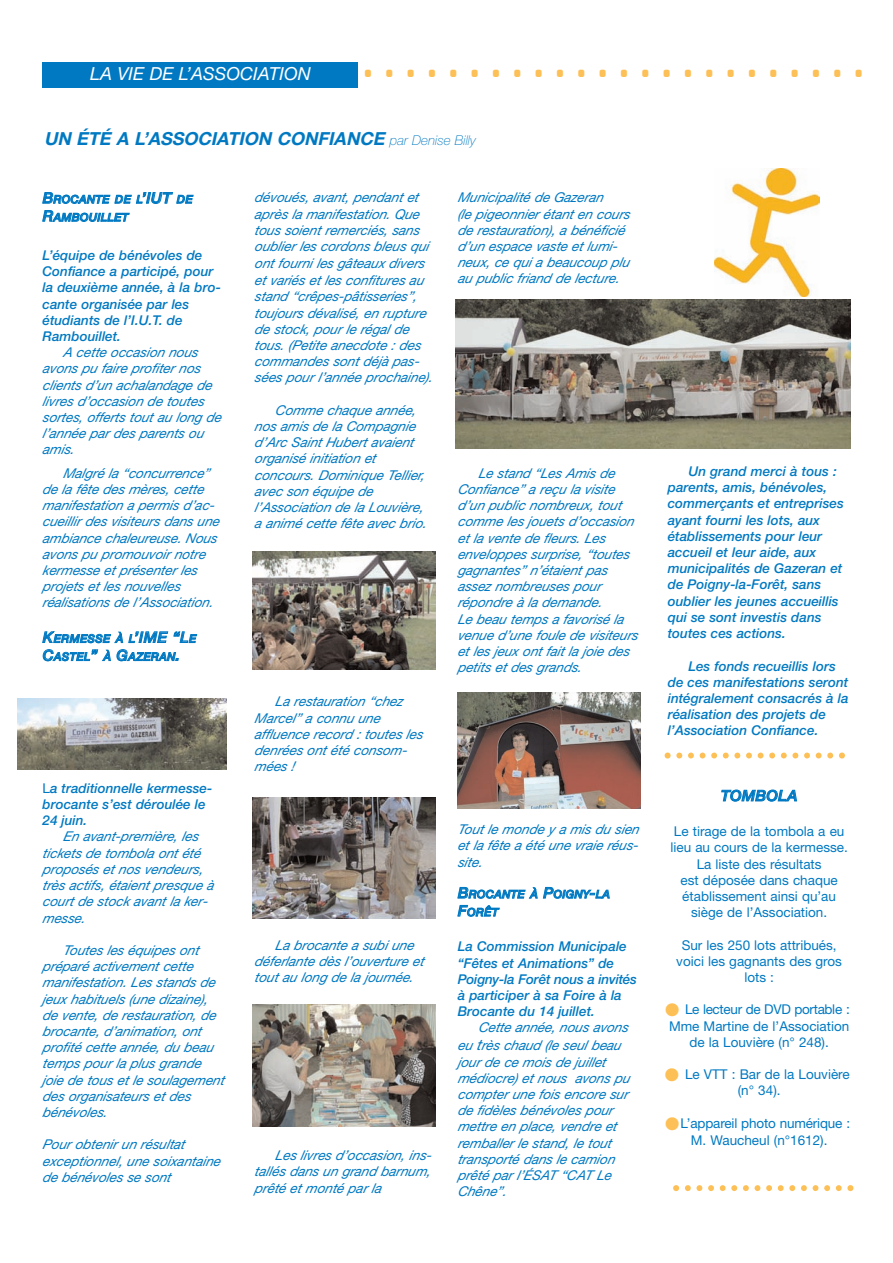
<style>
.page{position:relative;width:893px;height:1263px;background:#fff}
.page>*{position:absolute;margin:0;border:0;box-sizing:border-box;transform-origin:0 0}
.t1{font:700 49.8px "Cholla Sans";color:#fdc056}
.t2{font:italic 700 18px "Helvetica Neue";color:#0079c2}
.t3{font:italic 18px "Helvetica Neue";color:#fff}
.t4{font:18px "Zapf Dingbats";color:#fdc056}
.t5{font:italic 500 15px "Helvetica Neue";letter-spacing:.025em;color:#0079c2}
.t6{font:italic 13.5px/16.2px "Helvetica Neue";color:#0079c2}
.t7{font:italic 500 13.5px/16.2px "Helvetica Neue";color:#0079c2}
.t8{font:13.5px/16.2px "Helvetica Neue";color:#0079c2;text-align:center}
.t9{font:13.5px "Helvetica Neue";letter-spacing:-.02em;color:#0079c2}
.t10{font:italic 500 11.25px/18px "Helvetica Neue";letter-spacing:.025em;color:#0079c2}
.s1{font-weight:100;font-size:13.5px}
.s2{font-size:15px}
.s3{font-weight:400;font-style:normal}
</style>
<div class="page">
<svg style="left:665px;top:752px;width:180px;height:6px"></svg>
<svg style="left:673px;top:1185px;width:180px;height:6px"></svg>
<div style="left:43px;top:63px;width:315px;height:25px;background:#0079c2"></div>
<img style="left:17px;top:699px;width:209px;height:71px">
<img style="left:253px;top:797px;width:183px;height:122px">
<img style="left:253px;top:551px;width:183px;height:118px">
<img style="left:458px;top:692px;width:182px;height:116px">
<img style="left:456px;top:299px;width:394px;height:149px">
<img style="left:253px;top:1005px;width:183px;height:121px">
<img style="left:714px;top:168px;width:106px;height:128px">
<h2 class="t3" style="left:90px;top:67px;width:222px">LA VIE DE L’ASSOCIATION</h2>
<h1 class="t1" style="left:64px;top:43px;width:802px">......................................</h1>
<h2 class="t2" style="left:44px;top:132px;width:433px">UN ÉTÉ A L’ASSOCIATION CONFIANCE <span class="s1">p a r D e n i s e B illy</span></h2>
<p class="t10" style="left:43px;top:191px;width:151px"><span class="s2">B</span>ROCANTE DE L<span class="s2">’IUT</span> DE<br><span class="s2">R</span>AMBOUILLET</p>
<p class="t7" style="left:43px;top:248px;width:180px">L’équipe de bénévoles de<br>Confiance a participé, pour la deuxième année, à la bro&shy;cante organisée par les étudiants de l’I.U.T. de<br>Rambouillet.</p>
<p class="t6" style="left:43px;top:346px;width:183px;text-indent:21px">A cette occasion nous avons pu faire profiter nos clients d ’un achalandage de livres d ’occasion de toutes sortes, offerts tout au long de l ’année par des parents ou amis.</p>
<p class="t6" style="left:43px;top:466px;width:181px;text-indent:21px">Malgré la “concurrence” de la fête des mères, cette manifestation a permis d ’ac&shy;cueillir des visiteurs dans une ambiance chaleureuse. Nous avons pu promouvoir notre kermesse et présenter les projets et les nouvelles réalisations de l ’Association.</p>
<p class="t10" style="left:43px;top:631px;width:155px"><span class="s2">K</span>ERMESSE À L<span class="s2">’IME “L</span>E<br><span class="s2">C</span>ASTEL<span class="s2">”</span> À <span class="s2">G</span>AZERAN<span class="s2">.</span></p>
<p class="t7" style="left:43px;top:781px;width:171px"><span class="s3">L</span>a traditionnelle kermesse&shy;brocante s’est déroulée le<br>24 juin.</p>
<p class="t6" style="left:43px;top:830px;width:175px;text-indent:21px">En avant-p remière, les tickets de tombola ont été proposés et nos vendeurs, très actifs, étaient p resque à court de stock avant la ker&shy;messe.</p>
<p class="t6" style="left:43px;top:943px;width:183px;text-indent:21px">Toutes les équipes ont préparé activement cette manifestation. Les stands de jeux habituels (une dizaine), de vente, de restauration, de brocante, d ’animation, ont profité cette année, du beau temps pour la plus grande joie de tous et le soulagement des organisateurs et des bénévoles.</p>
<p class="t6" style="left:43px;top:1138px;width:182px">Pour obtenir un résultat excep tionnel, une soixantaine de bénévoles se sont</p>
<p class="t6" style="left:255px;top:191px;width:182px">dévoués, avant, pendant et ap rès la manifestation. Que tous soient remerciés, sans oublier les cordons bleus qui ont fourni les gâteaux divers et variés et les confitures au stand “crêpes-pâtisseries”, toujours dévalisé, en rup ture de stock, pour le régal de tous. (Petite anecdote : des commandes sont déjà pas&shy;sées pour l ’année prochaine).</p>
<p class="t6" style="left:255px;top:403px;width:176px;text-indent:21px">Comme chaque année, nos amis de la Compagnie d ’Arc Saint Hubert avaient organisé initiation et concours. Dominique Tellier, avec son équipe de<br>l ’Association de la Louvière, a animé cette fête avec brio.</p>
<p class="t6" style="left:255px;top:695px;width:173px;text-indent:21px">La restauration “chez<br>Marcel ” a connu une affluence record : toutes les denrées ont été consom&shy;mées !</p>
<p class="t6" style="left:255px;top:938px;width:171px;text-indent:21px">La brocante a subi une déferlante dès l’ouverture et tout au long de la journée.</p>
<p class="t6" style="left:255px;top:1148px;width:181px;text-indent:21px">Les livres d ’occasion, ins&shy;tallés dans un grand barnum, prêté et monté par la</p>
<p class="t6" style="left:458px;top:191px;width:176px">Municipalité de Gazeran<br>(le pigeonnier étant en cours de restauration), a bénéficié d ’un espace vaste et lumi&shy;neux, ce qui a beaucoup plu au public friand de lecture.</p>
<p class="t6" style="left:458px;top:466px;width:184px;text-indent:21px">Le stand “Les Amis de<br>Confiance” a reçu la visite<br>d ’un p ublic nombreux, tout comme les jouets d ’occasion et la vente de fleurs. Les envelopp es surprise, “toutes gagnantes” n’étaient pas assez nombreuses pour répondre à la demande.<br>Le beau temps a favorisé la venue d ’une foule de visiteurs et les jeux ont fait la joie des petits et des grands.</p>
<p class="t6" style="left:458px;top:823px;width:186px;text-align:justify">Tout le monde y a mis du sien et la fête a été une vraie réus&shy;site.</p>
<p class="t10" style="left:458px;top:886px;width:154px"><span class="s2">B</span>ROCANTE À <span class="s2">P</span>OIGNY<span class="s2">-</span>LA<br><span class="s2">F</span>ORÊT</p>
<p class="t7" style="left:458px;top:940px;width:181px">La Commission Municipale “Fêtes et Animations” de<br>Poigny-la Forêt nous a invités à participer à sa Foire à la<br>Brocante du 14 juillet.</p>
<p class="t6" style="left:458px;top:1021px;width:176px;text-indent:21px">Cette année, nous avons eu <span class="s2">t</span>rès chaud (le seul beau jour de ce mois de juillet médiocre) et nous avons pu comp ter une fois encore sur de fidèles bénévoles p our mettre en place, vendre et remballer le stand, le tout transp orté dans le camion prêté par l’ÉSAT “CAT Le<br>Chêne”.</p>
<p class="t7" style="left:668px;top:464px;width:178px;text-indent:21px">Un grand merci à tous : parents, amis, bénévoles, commerçants et entreprises ayant fourni les lots, aux établissements pour leur accueil et leur aide, aux municipalités de Gazeran et de Poigny-la-Forêt, sans oublier les jeunes accueillis qui se sont investis dans toutes ces actions.</p>
<p class="t7" style="left:668px;top:659px;width:182px;text-indent:21px">Les fonds recueillis lors de ces manifestations seront intégralement consacrés à la réalisation des projets de l’Association Confiance.</p>
<p class="t5" style="left:721px;top:790px;width:78px">TOMBOLA</p>
<p class="t8" style="left:670px;top:824px;width:179px">Le tirage de la tombola a eu lieu au cours de la kermesse.<br>La liste des résultats<br>est déposée dans chaque établissement ainsi qu’au siège de l’Association.</p>
<p class="t8" style="left:676px;top:938px;width:167px">Sur les 250 lots attribués, voici les gagnants des gros lots :</p>
<p class="t9" style="left:685px;top:1005px;width:166px">Le lecteur de DVD portable :</p>
<p class="t8" style="left:669px;top:1019px;width:182px">Mme Martine de l’Association</p>
<p class="t8" style="left:689px;top:1035px;width:141px">de la Louvière (n° 248).</p>
<p class="t8" style="left:738px;top:1067px;width:114px;text-align:left;text-indent:-53px">Le VTT : Bar de la Louvière (n° 34).</p>
<p class="t8" style="left:691px;top:1116px;width:161px;line-height:17.2px;text-align:left;text-indent:-10px">L’appareil photo numérique :<br>M. Waucheul (n°1612).</p>
<h2 class="t4" style="left:665px;top:999px;width:16px">●</h2>
<h2 class="t4" style="left:665px;top:1064px;width:16px">●</h2>
<h2 class="t4" style="left:665px;top:1114px;width:16px">●</h2>
</div>
